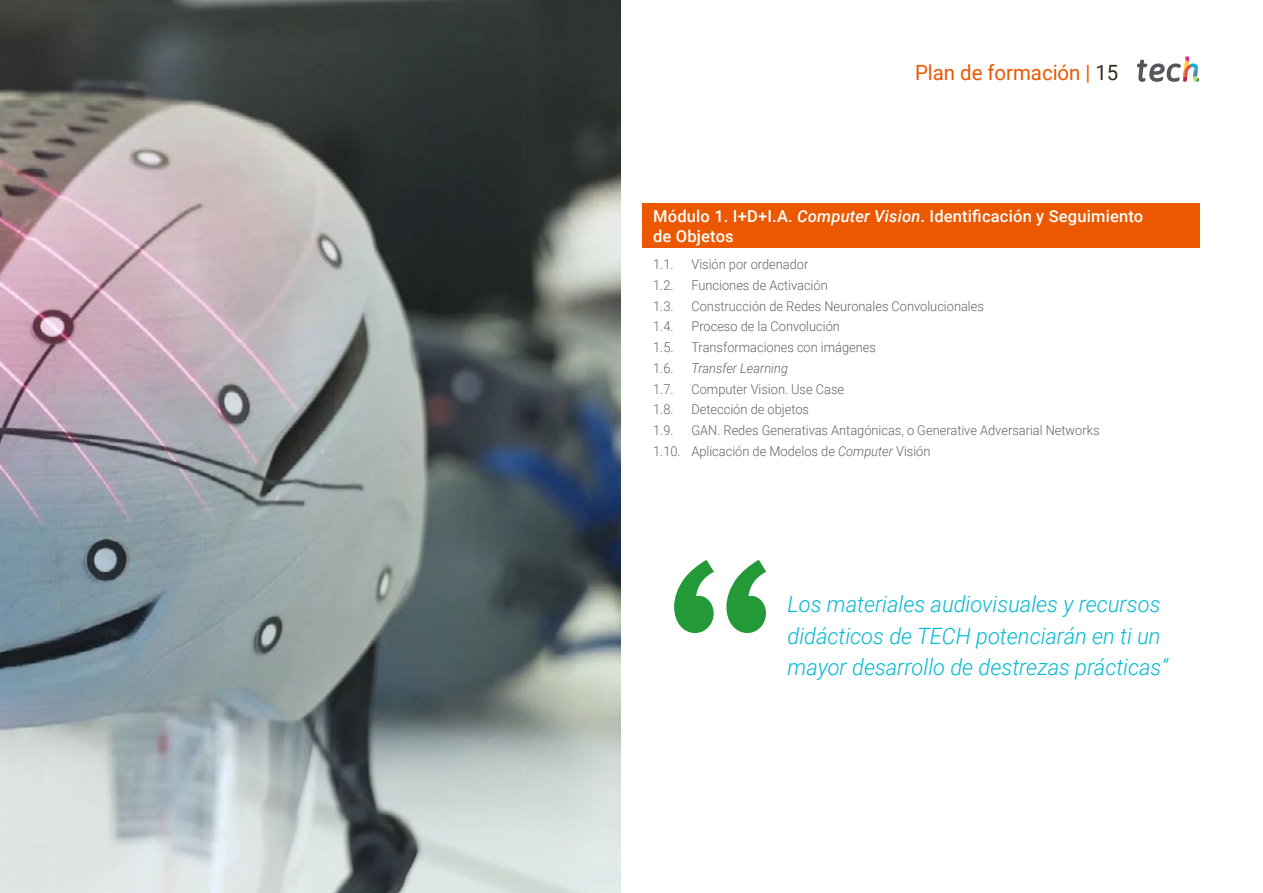
<style>
.page{position:relative;width:1263px;height:893px;background:#fff}
.page>*{position:absolute;margin:0;border:0;box-sizing:border-box;transform-origin:0 0}
.t1{font:italic 300 22.5px/31.5px "Roboto";color:#00bacf}
.t2{font:21px "Roboto";color:#ec5800}
.t3{font:500 16.5px/19.5px "Roboto";letter-spacing:.01em;color:#fff}
.t4{font:300 13.5px/20.7px "Roboto";color:#61646a;scale:.95 1}
.t5{font:italic 300 13.5px "Roboto";color:#61646a;scale:.95 1}
.s1{color:#312e20}
.s2{font-style:italic}
</style>
<div class="page">
<img style="left:0;top:0;width:621px;height:893px">
<div style="left:642px;top:204px;width:557px;height:44px;background:#ec5800"></div>
<svg style="left:1137px;top:56px;width:62px;height:26px"></svg>
<svg style="left:674px;top:560px;width:92px;height:73px"></svg>
<h2 class="t2" style="left:915px;top:57px;width:205px">Plan de formación | <span class="s1">15</span></h2>
<p class="t3" style="left:653px;top:206px;width:491px">Módulo 1. I+D+I.A. <span class="s2">Computer Vision</span>. Identificación y Seguimiento de Objetos</p>
<p class="t4" style="left:653px;top:253px;width:23px">1.1.</p>
<p class="t4" style="left:691px;top:253px;width:125px">Visión por ordenador</p>
<p class="t4" style="left:653px;top:274px;width:23px">1.2.</p>
<p class="t4" style="left:691px;top:274px;width:145px">Funciones de Activación</p>
<p class="t4" style="left:653px;top:295px;width:23px">1.3.</p>
<p class="t4" style="left:691px;top:295px;width:309px">Construcción de Redes Neuronales Convolucionales</p>
<p class="t4" style="left:653px;top:316px;width:23px">1.4.</p>
<p class="t4" style="left:691px;top:316px;width:158px">Proceso de la Convolución</p>
<p class="t4" style="left:653px;top:336px;width:23px">1.5.</p>
<p class="t4" style="left:691px;top:336px;width:196px">Transformaciones con imágenes</p>
<p class="t4" style="left:653px;top:357px;width:23px">1.6.</p>
<p class="t5" style="left:691px;top:359px;width:103px">Transfer Learning</p>
<p class="t4" style="left:653px;top:378px;width:23px">1.7.</p>
<p class="t4" style="left:691px;top:378px;width:162px">Computer Vision. Use Case</p>
<p class="t4" style="left:653px;top:399px;width:23px">1.8.</p>
<p class="t4" style="left:691px;top:399px;width:125px">Detección de objetos</p>
<p class="t4" style="left:653px;top:419px;width:23px">1.9.</p>
<p class="t4" style="left:653px;top:419px;width:471px;text-indent:38px">GAN. Redes Generativas Antagónicas, o Generative Adversarial Networks<br>1.10. Aplicación de Modelos de <span class="s2">Computer</span> Visión</p>
<h1 class="t1" style="left:787px;top:588px;width:382px">Los materiales audiovisuales y recursos didácticos de TECH potenciarán en ti un mayor desarrollo de destrezas prácticas”</h1>
</div>
